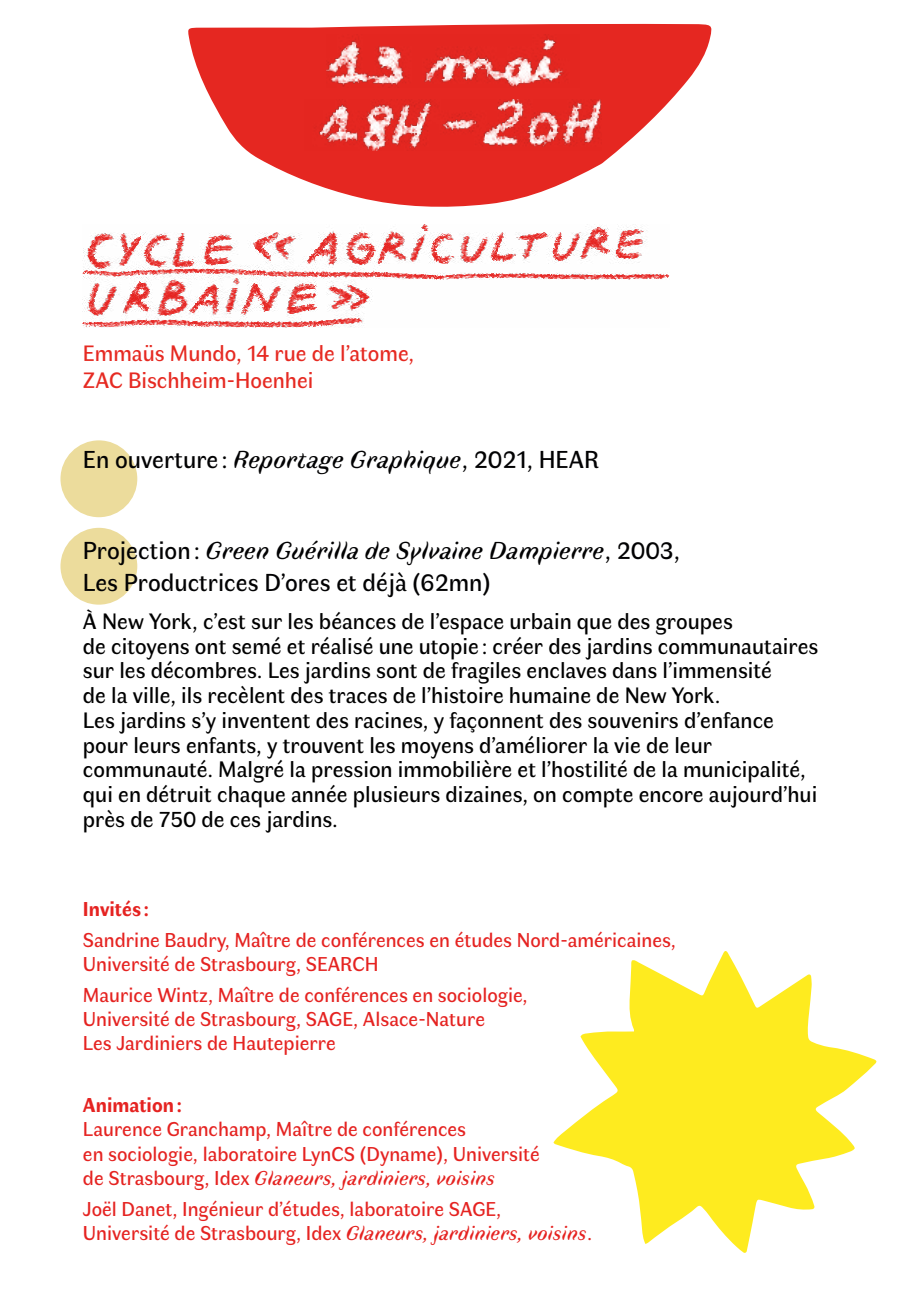
<style>
.page{position:relative;width:906px;height:1302px;background:#fff}
.page>*{position:absolute;margin:0;border:0;box-sizing:border-box;transform-origin:0 0}
.t1{font:24.75px/32.4px "Faune Text";color:#020203}
.t2{font:22.5px/24.8px "Faune Text";color:#000}
.t3{font:22.5px/27px "Faune Text";color:#e62a22}
.t4{font:20.25px/24.3px "Faune Text";color:#e52321}
.t5{font:700 20.25px "Faune Text";color:#e52321}
.s1{font-style:italic}
</style>
<div class="page">
<div style="left:60px;top:527px;width:77px;height:77px;background:#ecdc9c;border-radius:50%"></div>
<div style="left:60px;top:440px;width:77px;height:77px;background:#ecdc9c;border-radius:50%"></div>
<svg style="left:188px;top:23px;width:524px;height:184px;fill:#e52721"></svg>
<img style="left:326px;top:34px;width:254px;height:53px">
<img style="left:305px;top:100px;width:296px;height:50px">
<svg style="left:553px;top:951px;width:323px;height:302px;fill:#feeb1f"></svg>
<img style="left:83px;top:225px;width:587px;height:102px">
<p class="t3" style="left:83px;top:339px;width:333px">Emmaüs Mundo, 14 rue de l’atome,<br>ZAC Bischheim-Hoenhei</p>
<p class="t1" style="left:83px;top:442px;width:517px">En ouverture : <span class="s1">Reportage Graphique</span>, 2021, HEAR</p>
<p class="t1" style="left:83px;top:533px;width:598px">Projection: <span class="s1">Green Guérilla de Sylvaine Dampierre</span>, 2003,<br>Les Productrices D’ores et déjà (62mn)</p>
<p class="t2" style="left:83px;top:608px;width:737px">À New York, c’est sur les béances de l’espace urbain que des groupes<br>de citoyens ont semé et réalisé une utopie : créer des jardins communautaires sur les décombres. Les jardins sont de fragiles enclaves dans l’immensité<br>de la ville, ils recèlent des traces de l’histoire humaine de New York.<br>Les jardins s’y inventent des racines, y façonnent des souvenirs d’enfance pour leurs enfants, y trouvent les moyens d’améliorer la vie de leur communauté. Malgré la pression immobilière et l’hostilité de la municipalité, qui en détruit chaque année plusieurs dizaines, on compte encore aujourd’hui près de 750 de ces jardins.</p>
<p class="t5" style="left:83px;top:894px;width:68px">Invités :</p>
<p class="t4" style="left:83px;top:926px;width:594px">Sandrine Baudry, Maître de conférences en études Nord-américaines,<br>Université de Strasbourg, SEARCH</p>
<p class="t4" style="left:83px;top:981px;width:446px">Maurice Wintz, Maître de conférences en sociologie,<br>Université de Strasbourg, SAGE, Alsace-Nature<br>Les Jardiniers de Hautepierre</p>
<p class="t5" style="left:83px;top:1090px;width:101px">Animation:</p>
<p class="t4" style="left:83px;top:1116px;width:458px">Laurence Granchamp, Maître de conférences<br>en sociologie, laboratoire LynCS (Dyname), Université de Strasbourg, Idex <span class="s1">Glaneurs, jardiniers, voisins</span></p>
<p class="t4" style="left:83px;top:1195px;width:511px">Joël Danet, Ingénieur d’études, laboratoire SAGE,<br>Université de Strasbourg, Idex <span class="s1">Glaneurs, jardiniers, voisins</span>.</p>
</div>
